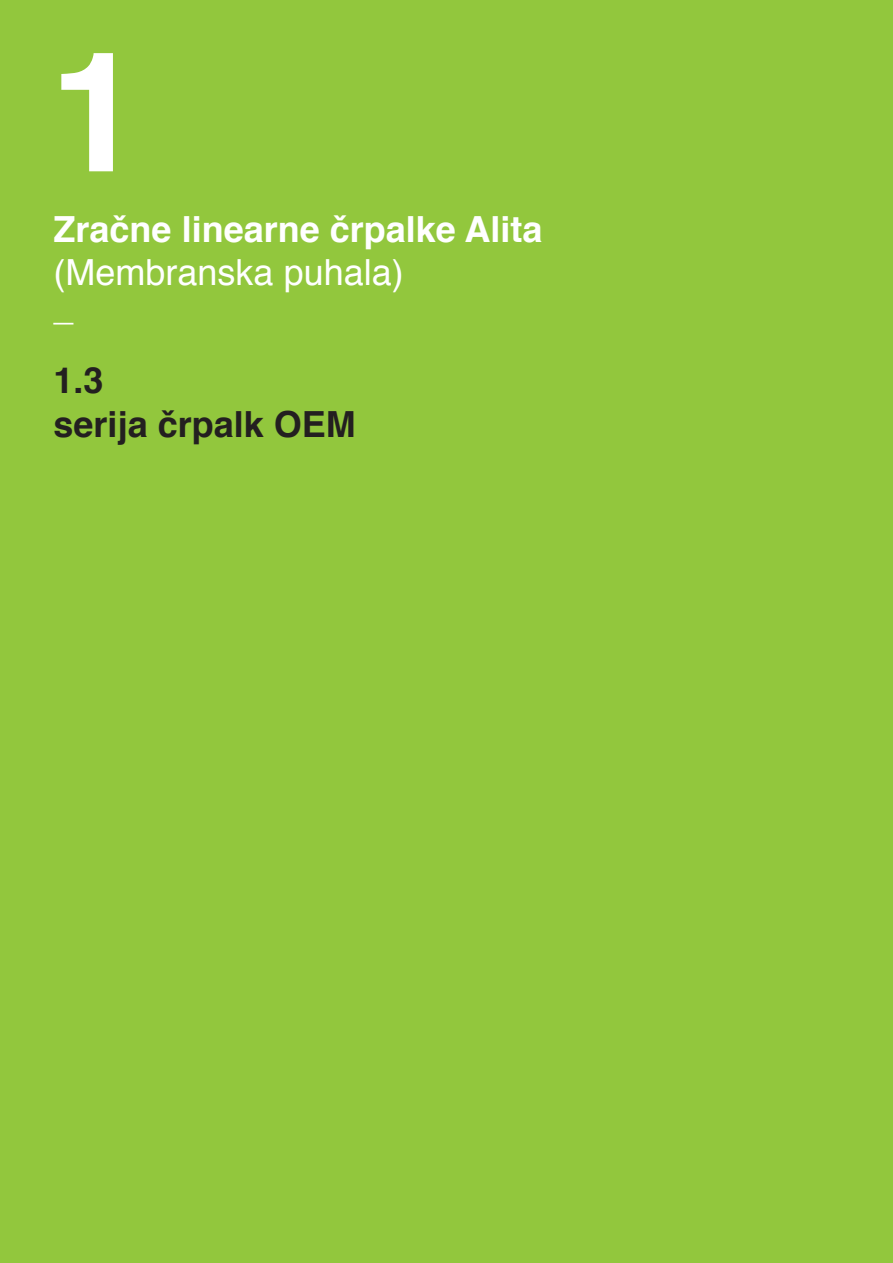
<style>
.page{position:relative;width:893px;height:1263px;background:#92c73d}
.page>*{position:absolute;margin:0;border:0;box-sizing:border-box;transform-origin:0 0}
.t1{font:700 166.95px "Helvetica";color:#fff}
.t2{font:700 36.15px "Helvetica";color:#fff}
.t3{font:700 36px "Helvetica";color:#fff}
.t4{font:36px "Helvetica";color:#fff}
.t5{font:700 36px "Helvetica";color:#231f20}
</style>
<div class="page">
<p class="t1" style="left:50px;top:-22px;width:94px">1</p>
<p class="t3" style="left:54px;top:200px;width:490px">Zračne linearne črpalke Alita</p>
<p class="t4" style="left:54px;top:245px;width:352px">(Membranska puhala)</p>
<p class="t2" style="left:54px;top:278px;width:22px">_</p>
<p class="t5" style="left:54px;top:352px;width:52px">1.3</p>
<p class="t5" style="left:54px;top:395px;width:304px">serija črpalk OEM</p>
</div>
